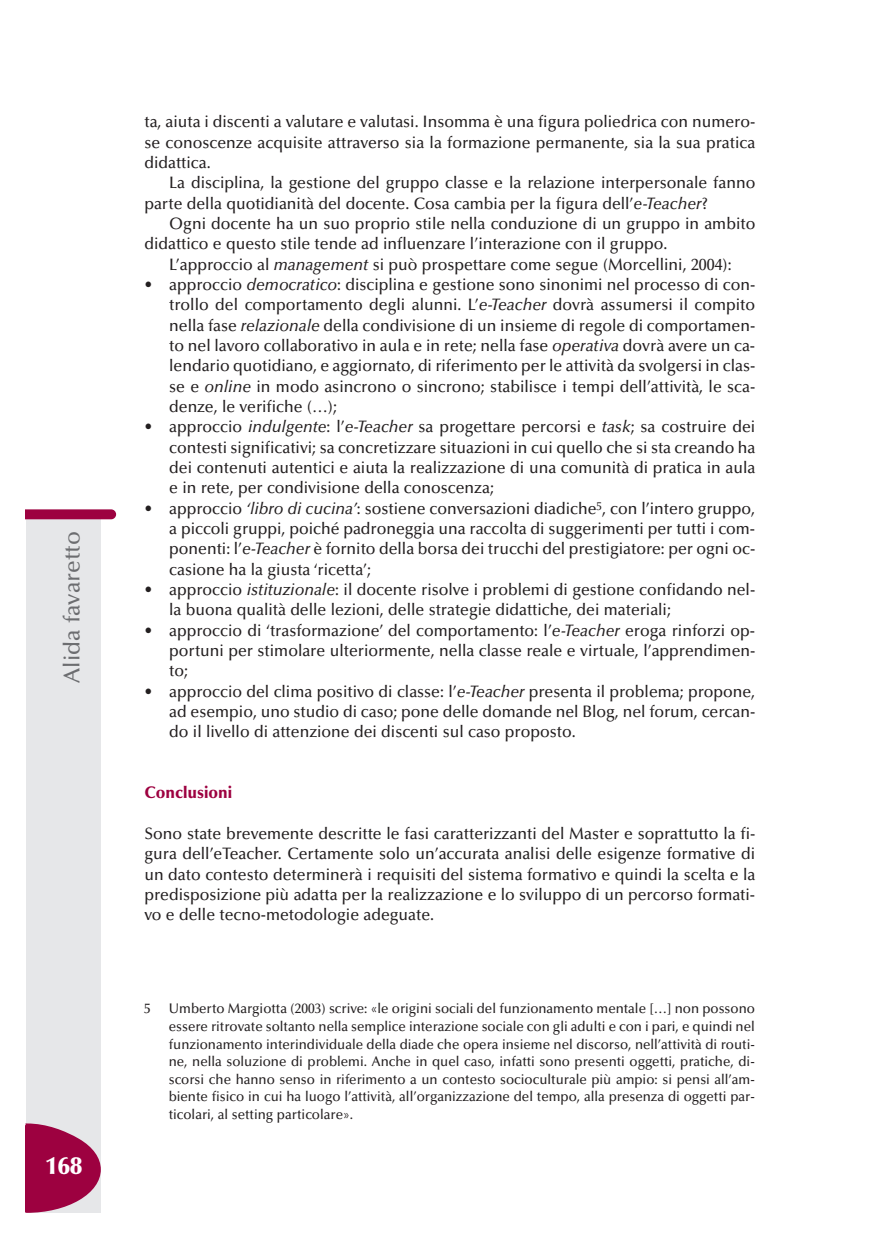
<style>
.page{position:relative;width:869px;height:1241px;background:#fff}
.page>*{position:absolute;margin:0;border:0;box-sizing:border-box;transform-origin:0 0}
.t1{font:900 24.5px "Optima";color:#fff}
.t2{font:500 22.75px "Optima";color:#6c6d70}
.t3{font:500 16.62px/20.3px "Optima";color:#231f20;text-align:justify;scale:.95 1}
.t4{font:900 16.62px "Optima";color:#9d0140;scale:.95 1}
.t5{font:500 14px/17.7px "Optima";color:#231f20;text-align:justify;scale:.95 1}
.s1{font-style:italic}
</style>
<div class="page">
<div style="left:27px;top:517px;width:74px;height:695px;background:#e6e7e9"></div>
<div style="left:19px;top:509px;width:97px;height:10px;background:#9d0140;border-radius:5px"></div>
<svg style="left:25px;top:1122px;width:76px;height:90px"></svg>
<div style="left:0;top:497px;width:25px;height:728px;background:#fff"></div>
<p class="t2" style="left:63px;top:682px;width:153px;rotate:-90deg">Alida favaretto</p>
<p class="t1" style="left:45px;top:1155px;width:38px">168</p>
<p class="t3" style="left:144px;top:113px;width:644px">ta, aiuta i discenti a valutare e valutasi. Insomma è una figura poliedrica con numero-</p>
<p class="t3" style="left:144px;top:133px;width:644px">se conoscenze acquisite attraverso sia la formazione permanente, sia la sua pratica</p>
<p class="t3" style="left:144px;top:154px;width:71px">didattica.</p>
<p class="t3" style="left:169px;top:174px;width:618px">La disciplina, la gestione del gruppo classe e la relazione interpersonale fanno</p>
<p class="t3" style="left:144px;top:194px;width:595px">parte della quotidianità del docente. Cosa cambia per la figura dell’<span class="s1">e-Teacher</span>?</p>
<p class="t3" style="left:169px;top:215px;width:618px">Ogni docente ha un suo proprio stile nella conduzione di un gruppo in ambito</p>
<p class="t3" style="left:144px;top:235px;width:552px">didattico e questo stile tende ad influenzare l’interazione con il gruppo.</p>
<p class="t3" style="left:169px;top:255px;width:593px">L’approccio al <span class="s1">management</span> si può prospettare come segue (Morcellini, 2004):</p>
<p class="t3" style="left:169px;top:276px;width:618px;text-indent:-25px">• approccio <span class="s1">democratico</span>: disciplina e gestione sono sinonimi nel processo di con&shy;trollo del comportamento degli alunni. L’<span class="s1">e-Teacher</span> dovrà assumersi il compito nella fase <span class="s1">relazionale</span> della condivisione di un insieme di regole di comportamen&shy;to nel lavoro collaborativo in aula e in rete; nella fase <span class="s1">operativa</span> dovrà avere un ca&shy;lendario quotidiano, e aggiornato, di riferimento per le attività da svolgersi in clas&shy;se e <span class="s1">online</span> in modo asincrono o sincrono; stabilisce i tempi dell’attività, le sca&shy;denze, le verifiche (…);</p>
<p class="t3" style="left:169px;top:418px;width:618px;text-indent:-25px">• approccio <span class="s1">indulgente</span>: l’<span class="s1">e-Teacher</span> sa progettare percorsi e <span class="s1">task</span>; sa costruire dei contesti significativi; sa concretizzare situazioni in cui quello che si sta creando ha dei contenuti autentici e aiuta la realizzazione di una comunità di pratica in aula e in rete, per condivisione della conoscenza;</p>
<p class="t3" style="left:169px;top:499px;width:618px;text-indent:-25px">• approccio <span class="s1">‘libro di cucina’</span>: sostiene conversazioni diadiche<sup>5</sup>, con l’intero gruppo, a piccoli gruppi, poiché padroneggia una raccolta di suggerimenti per tutti i com&shy;ponenti: l’<span class="s1">e-Teacher</span> è fornito della borsa dei trucchi del prestigiatore: per ogni oc&shy;casione ha la giusta ‘ricetta’;</p>
<p class="t3" style="left:169px;top:581px;width:618px;text-indent:-25px">• approccio <span class="s1">istituzionale</span>: il docente risolve i problemi di gestione confidando nel&shy;la buona qualità delle lezioni, delle strategie didattiche, dei materiali;</p>
<p class="t3" style="left:169px;top:621px;width:618px;text-indent:-25px">• approccio di ‘trasformazione’ del comportamento: l’<span class="s1">e-Teacher</span> eroga rinforzi op&shy;portuni per stimolare ulteriormente, nella classe reale e virtuale, l’apprendimen&shy;to;</p>
<p class="t3" style="left:169px;top:682px;width:618px;text-indent:-25px">• approccio del clima positivo di classe: l’<span class="s1">e-Teacher</span> presenta il problema; propone, ad esempio, uno studio di caso; pone delle domande nel Blog, nel forum, cercan&shy;do il livello di attenzione dei discenti sul caso proposto.</p>
<p class="t4" style="left:144px;top:786px;width:94px">Conclusioni</p>
<p class="t3" style="left:144px;top:824px;width:644px">Sono state brevemente descritte le fasi caratterizzanti del Master e soprattutto la fi&shy;gura dell’eTeacher. Certamente solo un’accurata analisi delle esigenze formative di un dato contesto determinerà i requisiti del sistema formativo e quindi la scelta e la predisposizione più adatta per la realizzazione e lo sviluppo di un percorso formati&shy;vo e delle tecno-metodologie adeguate.</p>
<p class="t5" style="left:144px;top:1000px;width:9px">5</p>
<p class="t5" style="left:169px;top:1000px;width:618px">Umberto Margiotta (2003) scrive: «le origini sociali del funzionamento mentale […] non possono essere ritrovate soltanto nella semplice interazione sociale con gli adulti e con i pari, e quindi nel funzionamento interindividuale della diade che opera insieme nel discorso, nell’attività di routi&shy;ne, nella soluzione di problemi. Anche in quel caso, infatti sono presenti oggetti, pratiche, di&shy;scorsi che hanno senso in riferimento a un contesto socioculturale più ampio: si pensi all’am&shy;biente fisico in cui ha luogo l’attività, all’organizzazione del tempo, alla presenza di oggetti par&shy;ticolari, al setting particolare».</p>
</div>
